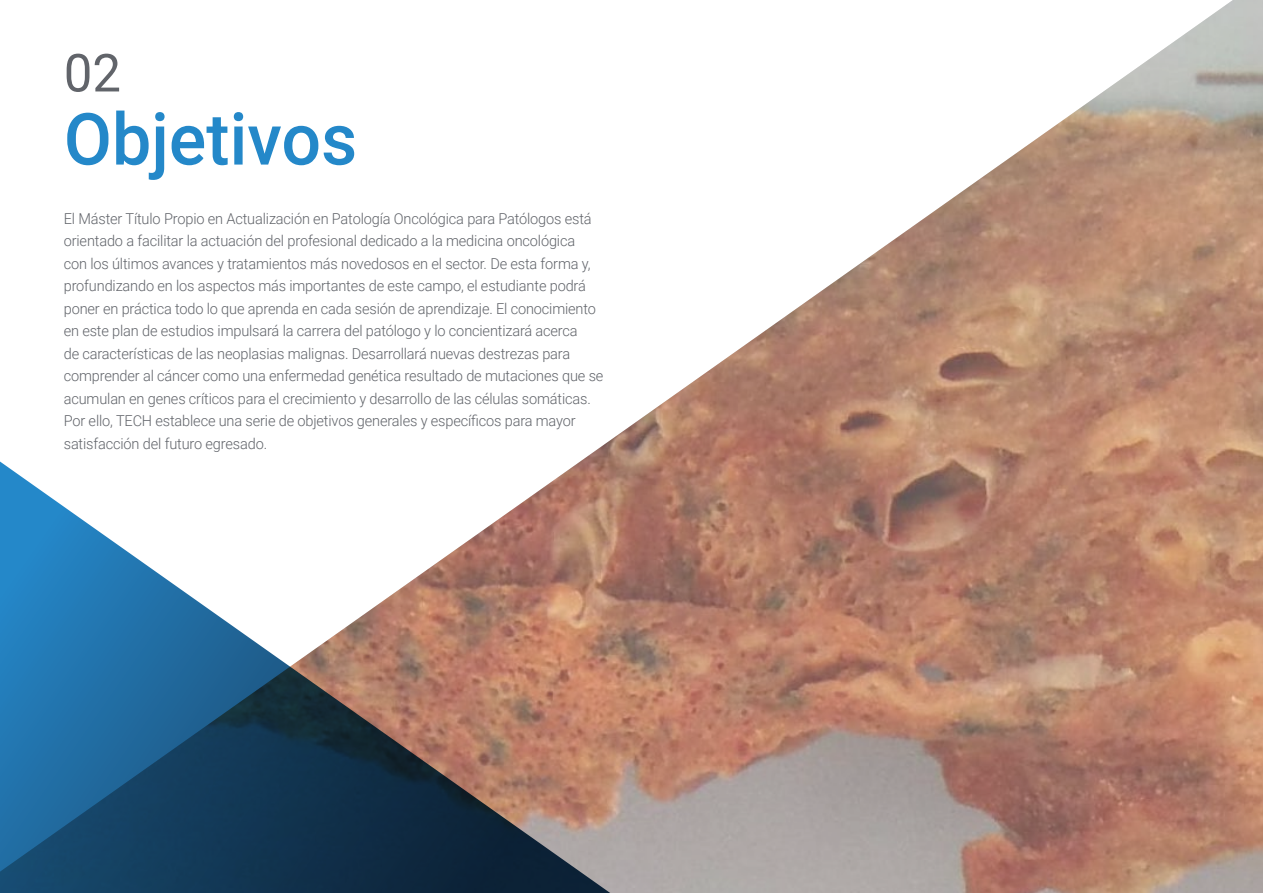
<style>
.page{position:relative;width:1263px;height:893px;background:#fff}
.page>*{position:absolute;margin:0;border:0;box-sizing:border-box;transform-origin:0 0}
.t1{font:500 72px "Roboto";color:#2488c9}
.t2{font:52.5px "Roboto";color:#61646a}
.t3{font:300 15px/22.5px "Roboto";letter-spacing:-.01em;color:#61646a}
</style>
<div class="page">
<img style="left:602px;top:0;width:661px;height:893px">
<svg style="left:0;top:446px;width:640px;height:447px"></svg>
<h2 class="t2" style="left:64px;top:36px;width:59px">02</h2>
<h1 class="t1" style="left:64px;top:89px;width:295px">Objetivos</h1>
<p class="t3" style="left:64px;top:207px;width:541px">El Máster Título Propio en Actualización en Patología Oncológica para Patólogos está orientado a facilitar la actuación del profesional dedicado a la medicina oncológica<br>con los últimos avances y tratamientos más novedosos en el sector. De esta forma y, profundizando en los aspectos más importantes de este campo, el estudiante podrá poner en práctica todo lo que aprenda en cada sesión de aprendizaje. El conocimiento en este plan de estudios impulsará la carrera del patólogo y lo concientizará acerca<br>de características de las neoplasias malignas. Desarrollará nuevas destrezas para comprender al cáncer como una enfermedad genética resultado de mutaciones que se acumulan en genes críticos para el crecimiento y desarrollo de las células somáticas.<br>Por ello, TECH establece una serie de objetivos generales y específicos para mayor satisfacción del futuro egresado.</p>
</div>
